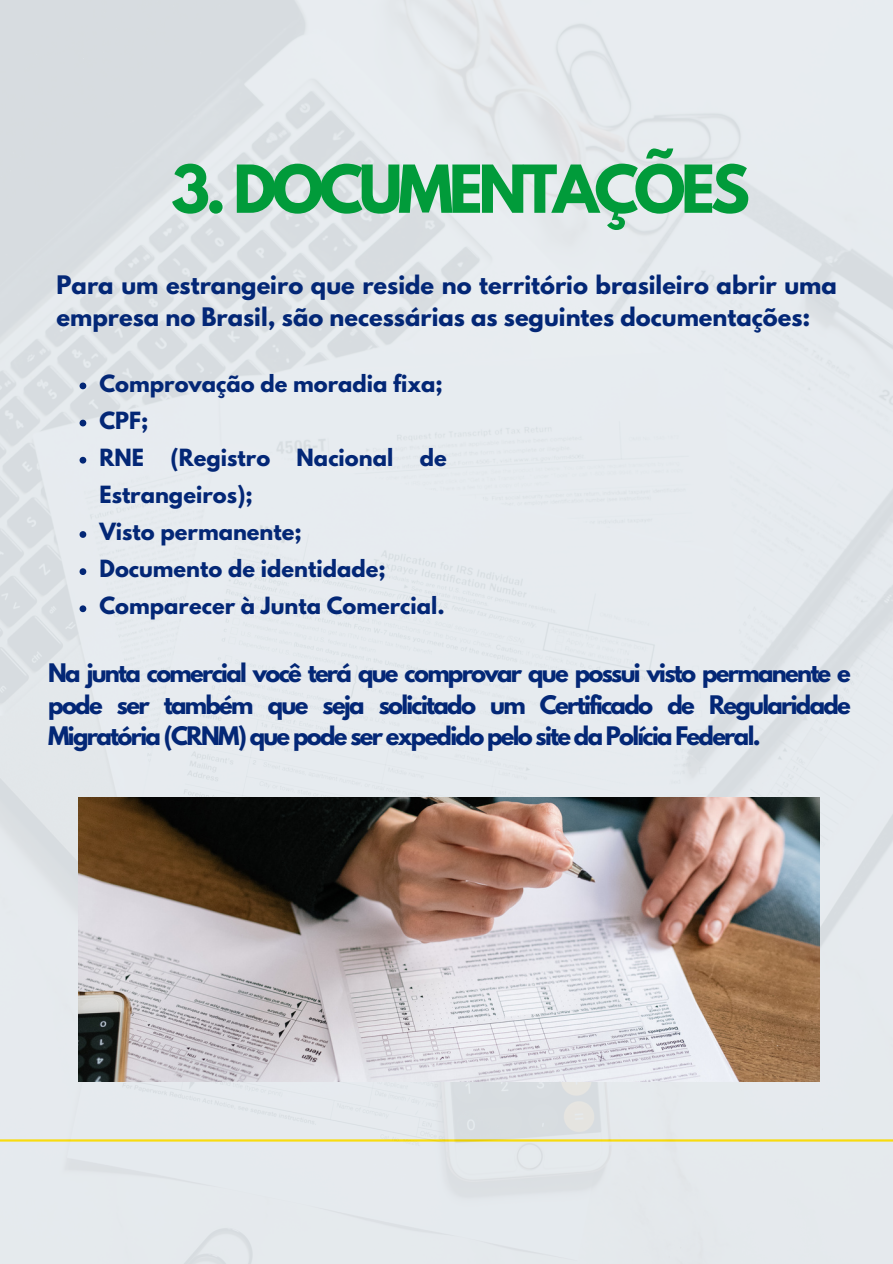
<style>
.page{position:relative;width:893px;height:1264px;background:#fff}
.page>*{position:absolute;margin:0;border:0;box-sizing:border-box;transform-origin:0 0}
.t1{font:700 58.5px "League Spartan";letter-spacing:-.075em;color:#019b3a}
.t2{font:700 22.65px/31.5px "League Spartan";color:#032776}
.t3{font:700 21px "League Spartan";color:#032776}
</style>
<div class="page">
<img style="left:0;top:0;width:892px;height:1263px">
<img style="left:79px;top:797px;width:740px;height:284px">
<svg style="left:80px;top:382px;width:6px;height:7px"></svg>
<svg style="left:80px;top:419px;width:6px;height:7px"></svg>
<svg style="left:80px;top:457px;width:6px;height:6px"></svg>
<svg style="left:80px;top:531px;width:6px;height:7px"></svg>
<svg style="left:80px;top:568px;width:6px;height:7px"></svg>
<svg style="left:80px;top:605px;width:6px;height:7px"></svg>
<p class="t1" style="left:171px;top:160px;width:580px">3. DOCUMENTAÇÕES</p>
<p class="t2" style="left:57px;top:272px;width:781px">Para um estrangeiro que reside no território brasileiro abrir uma empresa no Brasil, são necessárias as seguintes documentações:</p>
<p class="t3" style="left:99px;top:372px;width:345px">Comprovação de moradia fixa;</p>
<p class="t3" style="left:99px;top:410px;width:51px">CPF;</p>
<p class="t3" style="left:99px;top:447px;width:46px">RNE</p>
<p class="t3" style="left:170px;top:447px;width:101px">(Registro</p>
<p class="t3" style="left:296px;top:447px;width:98px">Nacional</p>
<p class="t3" style="left:419px;top:447px;width:28px">de</p>
<p class="t3" style="left:99px;top:484px;width:155px">Estrangeiros);</p>
<p class="t3" style="left:99px;top:521px;width:204px">Visto permanente;</p>
<p class="t3" style="left:99px;top:558px;width:288px">Documento de identidade;</p>
<p class="t3" style="left:99px;top:595px;width:347px">Comparecer à Junta Comercial.</p>
<p class="t2" style="left:48px;top:660px;width:804px;text-align:justify">Na junta comercial você terá que comprovar que possui visto permanente e pode ser também que seja solicitado um Certificado de Regularidade Migratória (CRNM) que pode ser expedido pelo site da Polícia Federal.</p>
</div>
